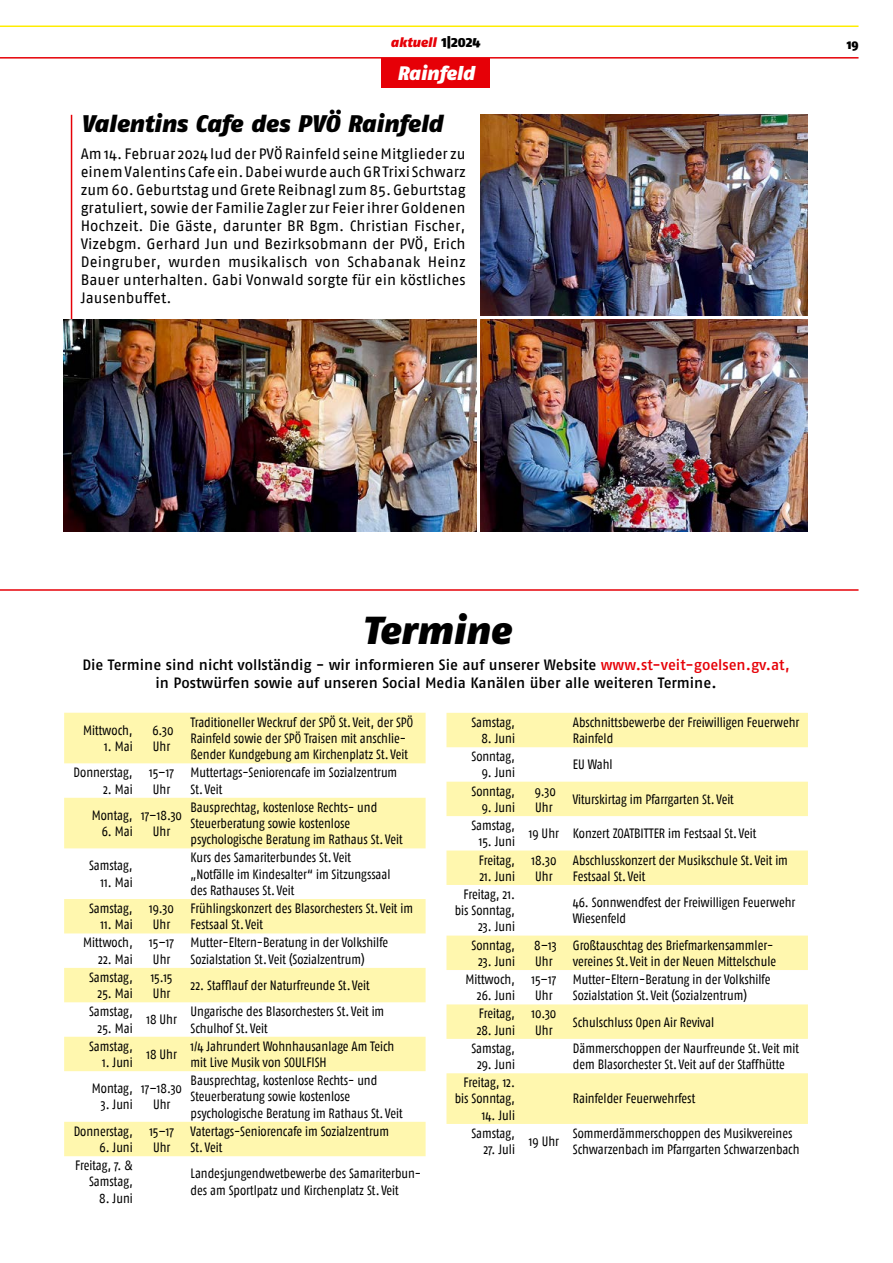
<style>
.page{position:relative;width:893px;height:1263px;background:#fff}
.page>*{position:absolute;margin:0;border:0;box-sizing:border-box;transform-origin:0 0}
.t1{font:italic 900 39px "Fago No";letter-spacing:-.005em;color:#000}
.t2{font:italic 900 24px "Fago No";letter-spacing:-.005em;color:#000}
.t3{font:italic 900 19.5px "Fago No";letter-spacing:-.005em;color:#fff}
.t4{font:15px/18px "Fago No";color:#000;text-align:justify}
.t5{font:500 15px/18px "Fago No Lf";color:#000;text-align:center}
.t6{font:13.5px/16.2px "Fago Co";color:#000}
.t7{font:italic 900 13.5px "Fago No";color:#e60007}
.t8{font:900 13.5px "Fago Co";color:#000}
.s1{font-family:"Fago No Lf";font-style:normal;color:#000}
.s2{color:#e60007}
</style>
<div class="page">
<hr style="left:0;top:26px;width:858px;height:1px;background:#ffed00">
<hr style="left:0;top:57px;width:858px;height:2px;background:#e60007">
<svg style="left:64px;top:713px;width:362px;height:443px;fill:#fff7ae"></svg>
<svg style="left:446px;top:713px;width:362px;height:411px;fill:#fff7ae"></svg>
<hr style="left:0;top:589px;width:858px;height:2px;background:#e60007">
<div style="left:382px;top:58px;width:108px;height:30px;background:#e60007"></div>
<hr style="left:71px;top:115px;width:1px;height:309px;background:#e60007">
<img style="left:64px;top:320px;width:412px;height:211px">
<img style="left:480px;top:115px;width:328px;height:200px">
<img style="left:480px;top:320px;width:328px;height:211px">
<p class="t7" style="left:390px;top:34px;width:91px">aktuell <span class="s1">1|2024</span></p>
<p class="t8" style="left:847px;top:36px;width:13px">19</p>
<h3 class="t3" style="left:397px;top:61px;width:79px">Rainfeld</h3>
<h2 class="t2" style="left:81px;top:109px;width:363px">Valentins Cafe des PVÖ Rainfeld</h2>
<p class="t4" style="left:81px;top:144px;width:386px">Am 14. Februar 2024 lud der PVÖ Rainfeld seine Mitglieder zu einem Valentins Cafe ein. Dabei wurde auch GR Trixi Schwarz zum 60. Geburtstag und Grete Reibnagl zum 85.Geburtstag gratuliert, sowie der Familie Zagler zur Feier ihrer Goldenen Hochzeit. Die Gäste, darunter BR Bgm. Christian Fischer, Vizebgm. Gerhard Jun und Bezirksobmann der PVÖ, Erich Deingruber, wurden musikalisch von Schabanak Heinz Bauer unterhalten. Gabi Vonwald sorgte für ein köstliches Jausenbuffet.</p>
<h1 class="t1" style="left:361px;top:606px;width:151px">Termine</h1>
<p class="t5" style="left:82px;top:656px;width:709px">Die Termine sind nicht vollständig - wir informieren Sie auf unserer Website <span class="s2">www.st-veit-goelsen.gv.at, </span>in Postwürfen sowie auf unseren Social Media Kanälen über alle weiteren Termine.</p>
<p class="t6" style="left:83px;top:722px;width:51px">Mittwoch,</p>
<p class="t6" style="left:104px;top:738px;width:30px">1. Mai</p>
<p class="t6" style="left:152px;top:722px;width:23px">6.30<br>Uhr</p>
<p class="t6" style="left:190px;top:714px;width:224px">Traditioneller Weckruf der SPÖ St. Veit, der SPÖ<br>Rainfeld sowie der SPÖ Traisen mit anschlie&shy;ßender Kundgebung am Kirchenplatz St. Veit</p>
<p class="t6" style="left:573px;top:714px;width:228px">Abschnittsbewerbe der Freiwilligen Feuerwehr<br>Rainfeld</p>
<p class="t6" style="left:471px;top:714px;width:45px">Samstag,</p>
<p class="t6" style="left:481px;top:730px;width:35px">8. Juni</p>
<p class="t6" style="left:471px;top:748px;width:45px">Sonntag,</p>
<p class="t6" style="left:482px;top:764px;width:35px">9. Juni</p>
<p class="t6" style="left:573px;top:756px;width:41px">EU Wahl</p>
<p class="t6" style="left:149px;top:764px;width:26px">15–17<br>Uhr</p>
<p class="t6" style="left:191px;top:764px;width:208px">Muttertags-Seniorencafe im Sozialzentrum<br>St. Veit</p>
<p class="t6" style="left:74px;top:764px;width:61px">Donnerstag,</p>
<p class="t6" style="left:103px;top:781px;width:31px">2. Mai</p>
<p class="t6" style="left:471px;top:783px;width:45px">Sonntag,</p>
<p class="t6" style="left:482px;top:799px;width:35px">9. Juni</p>
<p class="t6" style="left:535px;top:783px;width:23px">9.30<br>Uhr</p>
<p class="t6" style="left:573px;top:791px;width:163px">Viturskirtag im Pfarrgarten St. Veit</p>
<p class="t6" style="left:141px;top:807px;width:42px;text-align:center">17–18.30<br>Uhr</p>
<p class="t6" style="left:191px;top:799px;width:214px">Bausprechtag, kostenlose Rechts- und<br>Steuerberatung sowie kostenlose psychologische Beratung im Rathaus St. Veit</p>
<p class="t6" style="left:92px;top:807px;width:42px">Montag,</p>
<p class="t6" style="left:102px;top:823px;width:32px">6. Mai</p>
<p class="t6" style="left:471px;top:817px;width:45px">Samstag,</p>
<p class="t6" style="left:479px;top:833px;width:38px">15. Juni</p>
<p class="t6" style="left:529px;top:825px;width:229px">19 Uhr Konzert ZOATBITTER im Festsaal St. Veit</p>
<p class="t6" style="left:89px;top:857px;width:45px">Samstag,</p>
<p class="t6" style="left:101px;top:874px;width:34px">11. Mai</p>
<p class="t6" style="left:89px;top:900px;width:45px">Samstag,</p>
<p class="t6" style="left:101px;top:916px;width:34px">11. Mai</p>
<p class="t6" style="left:83px;top:934px;width:51px">Mittwoch,</p>
<p class="t6" style="left:98px;top:951px;width:36px">22. Mai</p>
<p class="t6" style="left:89px;top:969px;width:45px">Samstag,</p>
<p class="t6" style="left:98px;top:985px;width:37px">25. Mai</p>
<p class="t6" style="left:89px;top:1003px;width:45px">Samstag,</p>
<p class="t6" style="left:98px;top:1019px;width:37px">25. Mai</p>
<p class="t6" style="left:89px;top:1038px;width:45px">Samstag,</p>
<p class="t6" style="left:102px;top:1054px;width:32px">1. Juni</p>
<p class="t6" style="left:92px;top:1080px;width:42px">Montag,</p>
<p class="t6" style="left:101px;top:1096px;width:34px">3. Juni</p>
<p class="t6" style="left:74px;top:1123px;width:61px">Donnerstag,</p>
<p class="t6" style="left:100px;top:1139px;width:35px">6. Juni</p>
<p class="t6" style="left:75px;top:1157px;width:59px;text-align:right">Freitag, 7. &amp;<br>Samstag,</p>
<p class="t6" style="left:99px;top:1190px;width:35px">8. Juni</p>
<p class="t6" style="left:191px;top:849px;width:201px">Kurs des Samariterbundes St. Veit „Notfälle im Kindesalter“ im Sitzungssaal des Rathauses St. Veit</p>
<p class="t6" style="left:149px;top:900px;width:26px">19.30<br>Uhr</p>
<p class="t6" style="left:191px;top:900px;width:224px">Frühlingskonzert des Blasorchesters St. Veit im<br>Festsaal St. Veit</p>
<p class="t6" style="left:149px;top:934px;width:26px">15–17<br>Uhr</p>
<p class="t6" style="left:191px;top:934px;width:199px">Mutter-Eltern-Beratung in der Volkshilfe<br>Sozialstation St. Veit (Sozialzentrum)</p>
<p class="t6" style="left:151px;top:969px;width:23px">15.15<br>Uhr</p>
<p class="t6" style="left:191px;top:977px;width:181px">22. Stafflauf der Naturfreunde St. Veit</p>
<p class="t6" style="left:146px;top:1011px;width:32px">18 Uhr</p>
<p class="t6" style="left:191px;top:1003px;width:195px">Ungarische des Blasorchesters St. Veit im<br>Schulhof St. Veit</p>
<p class="t6" style="left:146px;top:1046px;width:32px">18 Uhr</p>
<p class="t6" style="left:191px;top:1038px;width:205px">1/4 Jahrundert Wohnhausanlage Am Teich mit Live Musik von SOULFISH</p>
<p class="t6" style="left:141px;top:1080px;width:42px;text-align:center">17–18.30<br>Uhr</p>
<p class="t6" style="left:191px;top:1072px;width:214px">Bausprechtag, kostenlose Rechts- und<br>Steuerberatung sowie kostenlose psychologische Beratung im Rathaus St. Veit</p>
<p class="t6" style="left:149px;top:1123px;width:26px">15–17<br>Uhr</p>
<p class="t6" style="left:191px;top:1123px;width:200px">Vatertags-Seniorencafe im Sozialzentrum<br>St. Veit</p>
<p class="t6" style="left:191px;top:1165px;width:232px">Landesjungendwetbewerbe des Samariterbun&shy;des am Sportlpatz und Kirchenplatz St. Veit</p>
<p class="t6" style="left:479px;top:851px;width:38px">Freitag,</p>
<p class="t6" style="left:479px;top:868px;width:37px">21. Juni</p>
<p class="t6" style="left:531px;top:851px;width:27px">18.30<br>Uhr</p>
<p class="t6" style="left:573px;top:851px;width:217px">Abschlusskonzert der Musikschule St. Veit im<br>Festsaal St. Veit</p>
<p class="t6" style="left:455px;top:886px;width:62px;text-align:right">Freitag, 21. bis Sonntag,</p>
<p class="t6" style="left:478px;top:918px;width:38px">23. Juni</p>
<p class="t6" style="left:573px;top:894px;width:224px">46. Sonnwendfest der Freiwilligen Feuerwehr<br>Wiesenfeld</p>
<p class="t6" style="left:471px;top:937px;width:45px">Sonntag,</p>
<p class="t6" style="left:478px;top:953px;width:38px">23. Juni</p>
<p class="t6" style="left:534px;top:937px;width:24px">8–13<br>Uhr</p>
<p class="t6" style="left:573px;top:937px;width:205px">Großtauschtag des Briefmarkensammler&shy;vereines St. Veit in der Neuen Mittelschule</p>
<p class="t6" style="left:465px;top:971px;width:51px">Mittwoch,</p>
<p class="t6" style="left:477px;top:987px;width:40px">26. Juni</p>
<p class="t6" style="left:532px;top:971px;width:26px">15–17<br>Uhr</p>
<p class="t6" style="left:573px;top:971px;width:199px">Mutter-Eltern-Beratung in der Volkshilfe<br>Sozialstation St. Veit (Sozialzentrum)</p>
<p class="t6" style="left:479px;top:1005px;width:38px">Freitag,</p>
<p class="t6" style="left:477px;top:1022px;width:40px">28. Juni</p>
<p class="t6" style="left:531px;top:1005px;width:26px">10.30<br>Uhr</p>
<p class="t6" style="left:573px;top:1013px;width:143px">Schulschluss Open Air Revival</p>
<p class="t6" style="left:471px;top:1040px;width:45px">Samstag,</p>
<p class="t6" style="left:477px;top:1056px;width:39px">29. Juni</p>
<p class="t6" style="left:573px;top:1040px;width:228px">Dämmerschoppen der Naurfreunde St. Veit mit dem Blasorchester St. Veit auf der Staffhütte</p>
<p class="t6" style="left:455px;top:1074px;width:62px;text-align:right">Freitag, 12. bis Sonntag,</p>
<p class="t6" style="left:482px;top:1107px;width:35px">14. Juli</p>
<p class="t6" style="left:573px;top:1090px;width:124px">Rainfelder Feuerwehrfest</p>
<p class="t6" style="left:471px;top:1125px;width:45px">Samstag,</p>
<p class="t6" style="left:483px;top:1141px;width:33px">27. Juli</p>
<p class="t6" style="left:529px;top:1133px;width:32px">19 Uhr</p>
<p class="t6" style="left:573px;top:1125px;width:228px">Sommerdämmerschoppen des Musikvereines<br>Schwarzenbach im Pfarrgarten Schwarzenbach</p>
</div>
